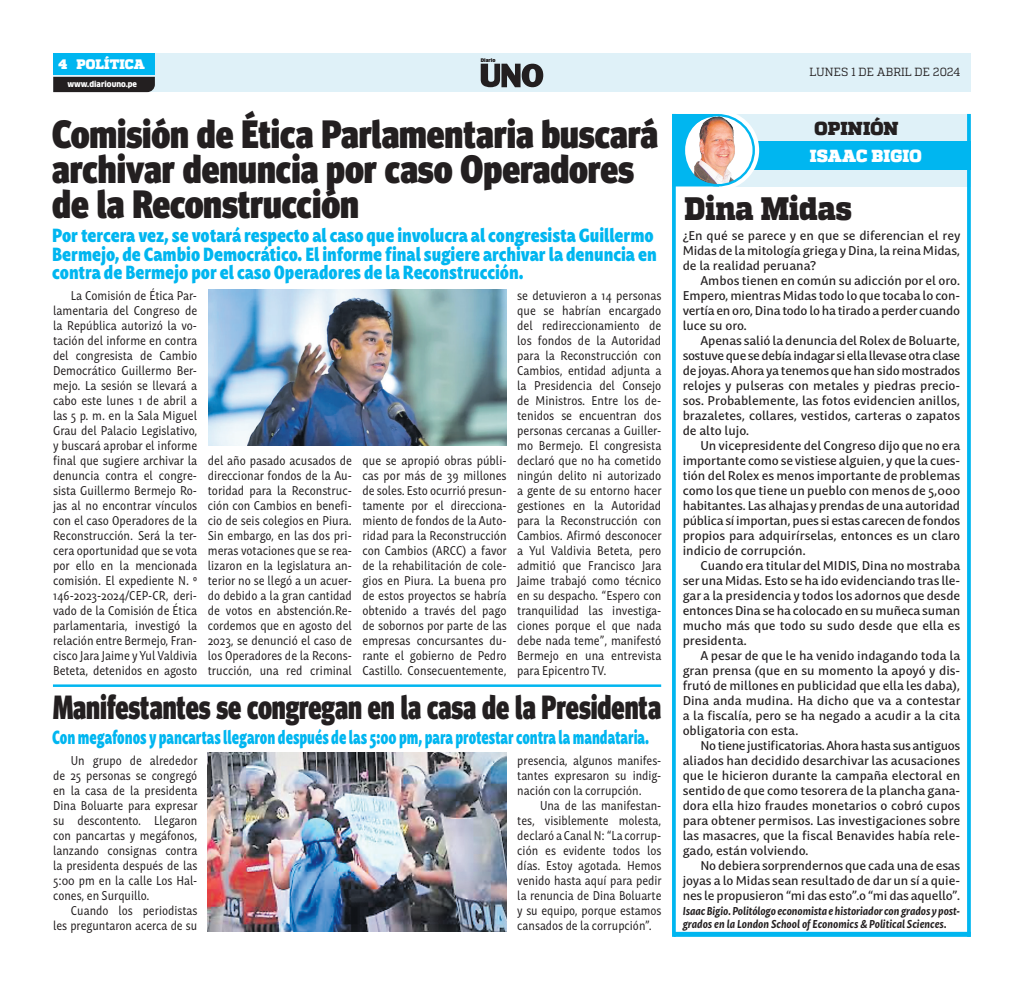
<style>
.page{position:relative;width:1024px;height:990px;background:#fff}
.page>*{position:absolute;margin:0;border:0;box-sizing:border-box;transform-origin:0 0}
.TITULAR{font:900 39.62px/35px "Meta Head OT";color:#231f20;scale:.9 1}
.TITULAR-2{font:900 33.62px "Meta Head OT";color:#231f20;scale:.78 1}
.t1{font:900 32.5px "Quadon";letter-spacing:-.01em;color:#231f20;scale:.9 1}
.t2{font:900 18.88px "Quadon";letter-spacing:.005em;color:#231f20}
.t3{font:900 18.75px/18.8px "Mastro Sans";color:#00b6f0;scale:.84 1}
.t4{font:900 18.75px "Mastro Sans";color:#00b6f0;scale:.69 1}
.t5{font:900 17.5px "Quadon";letter-spacing:.005em;color:#fff}
.t6{font:900 13.75px "Quadon";letter-spacing:.01em;color:#fff}
.t7{font:12.5px/15px "Mastro Sans";color:#231f20;text-align:justify;scale:.87 1}
.TEXTO_NOTA{font:500 12.5px/15px "Mastro Sans";color:#231f20;text-align:justify}
.t8{font:12.5px/15px "Mastro Sans";color:#231f20;text-align:justify;scale:.86 1}
.t9{font:11.75px "Quadon";color:#231f20;scale:.95 1}
.TEXTO_NOTA-2{font:italic 700 11.25px/12.5px "Mastro Sans";letter-spacing:-.005em;color:#231f20;scale:.86 1}
.t10{font:900 7.88px "Clan Pro";color:#fff;scale:.95 1}
.t11{font:900 4.88px "Clan Pro";letter-spacing:-.01em;color:#231f20}
</style>
<div class="page">
<div style="left:675px;top:114px;width:296px;height:27px;background:#dff1f8"></div>
<div style="left:717px;top:170px;width:254px;height:16px;background:#dff1f8"></div>
<div style="left:717px;top:141px;width:254px;height:29px;background:#00b6f0"></div>
<svg style="left:676px;top:110px;width:83px;height:81px"></svg>
<svg style="left:676px;top:114px;width:35px;height:72px"></svg>
<img style="left:694px;top:115px;width:52px;height:70px">
<div style="left:680px;top:114px;width:75px;height:72px;border:2px solid #00b6f0;border-radius:50%"></div>
<div style="left:673px;top:932px;width:298px;height:5px;background:#00b6f0"></div>
<svg style="left:672px;top:114px;width:4px;height:823px;background:#0eb9f0"></svg>
<svg style="left:967px;top:114px;width:4px;height:823px;background:#0ebaf0"></svg>
<div style="left:53px;top:53px;width:918px;height:39px;background:#dff1f8"></div>
<div style="left:53px;top:53px;width:102px;height:22px;background:#00b6f0"></div>
<div style="left:53px;top:77px;width:102px;height:15px;background:#231f20"></div>
<svg style="left:481px;top:64px;width:62px;height:23px"></svg>
<hr style="left:53px;top:684px;width:608px;height:3px;background:#00b6f0">
<img style="left:208px;top:753px;width:298px;height:179px">
<img style="left:208px;top:289px;width:299px;height:157px">
<p class="t6" style="left:58px;top:56px;width:10px">4</p>
<p class="t6" style="left:77px;top:56px;width:70px">POLÍTICA</p>
<p class="t10" style="left:67px;top:79px;width:75px">www.diariouno.pe</p>
<p class="t11" style="left:481px;top:57px;width:16px">Diario</p>
<p class="TITULAR" style="left:52px;top:116px;width:674px">Comisión de Ética Parlamentaria buscará archivar denuncia por caso Operadores de la Reconstrucción</p>
<p class="t3" style="left:52px;top:224px;width:721px">Por tercera vez, se votará respecto al caso que involucra al congresista Guillermo<br>Bermejo, de Cambio Democrático. El informe final sugiere archivar la denuncia en contra de Bermejo por el caso Operadores de la Reconstrucción.</p>
<p class="t7" style="left:53px;top:287px;width:167px;text-indent:18px">La Comisión de Ética Par&shy;lamentaria del Congreso de la República autorizó la vo&shy;tación del informe en contra del congresista de Cambio Democrático Guillermo Ber&shy;mejo. La sesión se llevará a cabo este lunes 1 de abril a las 5 p. m. en la Sala Miguel Grau del Palacio Legislativo, y buscará aprobar el informe final que sugiere archivar la denuncia contra el congre&shy;sista Guillermo Bermejo Ro&shy;jas al no encontrar vínculos con el caso Operadores de la Reconstrucción. Será la ter&shy;cera oportunidad que se vota por ello en la mencionada comisión. El expediente N. º 146-2023-2024/CEP-CR, deri&shy;vado de la Comisión de Ética parlamentaria, investigó la relación entre Bermejo, Fran&shy;cisco Jara Jaime y Yul Valdivia Beteta, detenidos en agosto</p>
<p class="t7" style="left:208px;top:452px;width:167px">del año pasado acusados de direccionar fondos de la Au&shy;toridad para la Reconstruc&shy;ción con Cambios en benefi&shy;cio de seis colegios en Piura.<br>Sin embargo, en las dos pri&shy;meras votaciones que se rea&shy;lizaron en la legislatura an&shy;terior no se llegó a un acuer&shy;do debido a la gran cantidad de votos en abstención.Re&shy;cordemos que en agosto del 2023, se denunció el caso de los Operadores de la Recons&shy;trucción, una red criminal</p>
<p class="t7" style="left:362px;top:452px;width:168px">que se apropió obras públi&shy;cas por más de 39 millones de soles. Esto ocurrió presun&shy;tamente por el direcciona&shy;miento de fondos de la Auto&shy;ridad para la Reconstrucción con Cambios (ARCC) a favor de la rehabilitación de cole&shy;gios en Piura. La buena pro de estos proyectos se habría obtenido a través del pago de sobornos por parte de las empresas concursantes du&shy;rante el gobierno de Pedro Castillo. Consecuentemente,</p>
<p class="t7" style="left:517px;top:287px;width:168px">se detuvieron a 14 personas que se habrían encargado del redireccionamiento de los fondos de la Autoridad para la Reconstrucción con Cambios, entidad adjunta a la Presidencia del Consejo de Ministros. Entre los de&shy;tenidos se encuentran dos personas cercanas a Guiller&shy;mo Bermejo. El congresista declaró que no ha cometido ningún delito ni autorizado a gente de su entorno hacer gestiones en la Autoridad para la Reconstrucción con Cambios. Afirmó desconocer a Yul Valdivia Beteta, pero admitió que Francisco Jara Jaime trabajó como técnico en su despacho. “Espero con tranquilidad las investiga&shy;ciones porque el que nada debe nada teme”, manifestó Bermejo en una entrevista para Epicentro TV.</p>
<p class="TITULAR-2" style="left:53px;top:687px;width:781px">Manifestantes se congregan en la casa de la Presidenta</p>
<p class="t4" style="left:52px;top:721px;width:866px">Con megafonos y pancartas llegaron después de las 5:00 pm, para protestar contra la mandataria.</p>
<p class="t8" style="left:53px;top:752px;width:169px;text-indent:18px">Un grupo de alrededor de 25 personas se congregó en la casa de la presidenta Dina Boluarte para expresar su descontento. Llegaron con pancartas y megáfonos, lanzando consignas contra la presidenta después de las 5:00 pm en la calle Los Hal&shy;cones, en Surquillo.</p>
<p class="t8" style="left:53px;top:902px;width:169px;text-align:right">Cuando los periodistas<br>les preguntaron acerca de su</p>
<p class="t8" style="left:517px;top:752px;width:169px">presencia, algunos manifes&shy;tantes expresaron su indig&shy;nación con la corrupción.</p>
<p class="t8" style="left:517px;top:797px;width:169px;text-indent:23px">Una de las manifestan&shy;tes, visiblemente molesta, declaró a Canal N: “La corrup&shy;ción es evidente todos los días. Estoy agotada. Hemos venido hasta aquí para pedir la renuncia de Dina Boluarte y su equipo, porque estamos cansados de la corrupción”.</p>
<p class="t9" style="left:809px;top:66px;width:160px">LUNES 1 DE ABRIL DE 2024</p>
<p class="t2" style="left:814px;top:117px;width:86px">OPINIÓN</p>
<p class="t5" style="left:810px;top:146px;width:113px">ISAAC BIGIO</p>
<p class="t1" style="left:684px;top:189px;width:187px">Dina Midas</p>
<p class="TEXTO_NOTA" style="left:682px;top:227px;width:279px">¿En qué se parece y en que se diferencian el rey Midas de la mitología griega y Dina, la reina Midas, de la realidad peruana?</p>
<p class="TEXTO_NOTA" style="left:682px;top:272px;width:279px;text-indent:18px">Ambos tienen en común su adicción por el oro.<br>Empero, mientras Midas todo lo que tocaba lo con&shy;vertía en oro, Dina todo lo ha tirado a perder cuando luce su oro.</p>
<p class="TEXTO_NOTA" style="left:682px;top:332px;width:279px;text-indent:18px">Apenas salió la denuncia del Rolex de Boluarte, sostuve que se debía indagar si ella llevase otra clase de joyas. Ahora ya tenemos que han sido mostrados relojes y pulseras con metales y piedras precio&shy;sos. Probablemente, las fotos evidencien anillos, brazaletes, collares, vestidos, carteras o zapatos de alto lujo.</p>
<p class="TEXTO_NOTA" style="left:682px;top:437px;width:279px;text-indent:18px">Un vicepresidente del Congreso dijo que no era importante como se vistiese alguien, y que la cues&shy;tión del Rolex es menos importante de problemas como los que tiene un pueblo con menos de 5,000 habitantes. Las alhajas y prendas de una autoridad pública sí importan, pues si estas carecen de fondos propios para adquirírselas, entonces es un claro indicio de corrupción.</p>
<p class="TEXTO_NOTA" style="left:682px;top:557px;width:279px;text-indent:18px">Cuando era titular del MIDIS, Dina no mostraba ser una Midas. Esto se ha ido evidenciando tras lle&shy;gar a la presidencia y todos los adornos que desde entonces Dina se ha colocado en su muñeca suman mucho más que todo su sudo desde que ella es presidenta.</p>
<p class="TEXTO_NOTA" style="left:682px;top:647px;width:279px;text-indent:18px">A pesar de que le ha venido indagando toda la gran prensa (que en su momento la apoyó y dis&shy;frutó de millones en publicidad que ella les daba), Dina anda mudina. Ha dicho que va a contestar a la fiscalía, pero se ha negado a acudir a la cita obligatoria con esta.</p>
<p class="TEXTO_NOTA" style="left:682px;top:737px;width:279px;text-indent:18px">No tiene justificatorias. Ahora hasta sus antiguos aliados han decidido desarchivar las acusaciones que le hicieron durante la campaña electoral en sentido de que como tesorera de la plancha gana&shy;dora ella hizo fraudes monetarios o cobró cupos para obtener permisos. Las investigaciones sobre las masacres, que la fiscal Benavides había rele&shy;gado, están volviendo.</p>
<p class="TEXTO_NOTA" style="left:682px;top:857px;width:279px;text-indent:18px">No debiera sorprendernos que cada una de esas joyas a lo Midas sean resultado de dar un sí a quie&shy;nes le propusieron “mi das esto”.o “mi das aquello”.</p>
<p class="TEXTO_NOTA-2" style="left:682px;top:904px;width:324px">Isaac Bigio. Politólogo economista e historiador con grados y post&shy;grados en la London School of Economics &amp; Political Sciences.</p>
</div>
